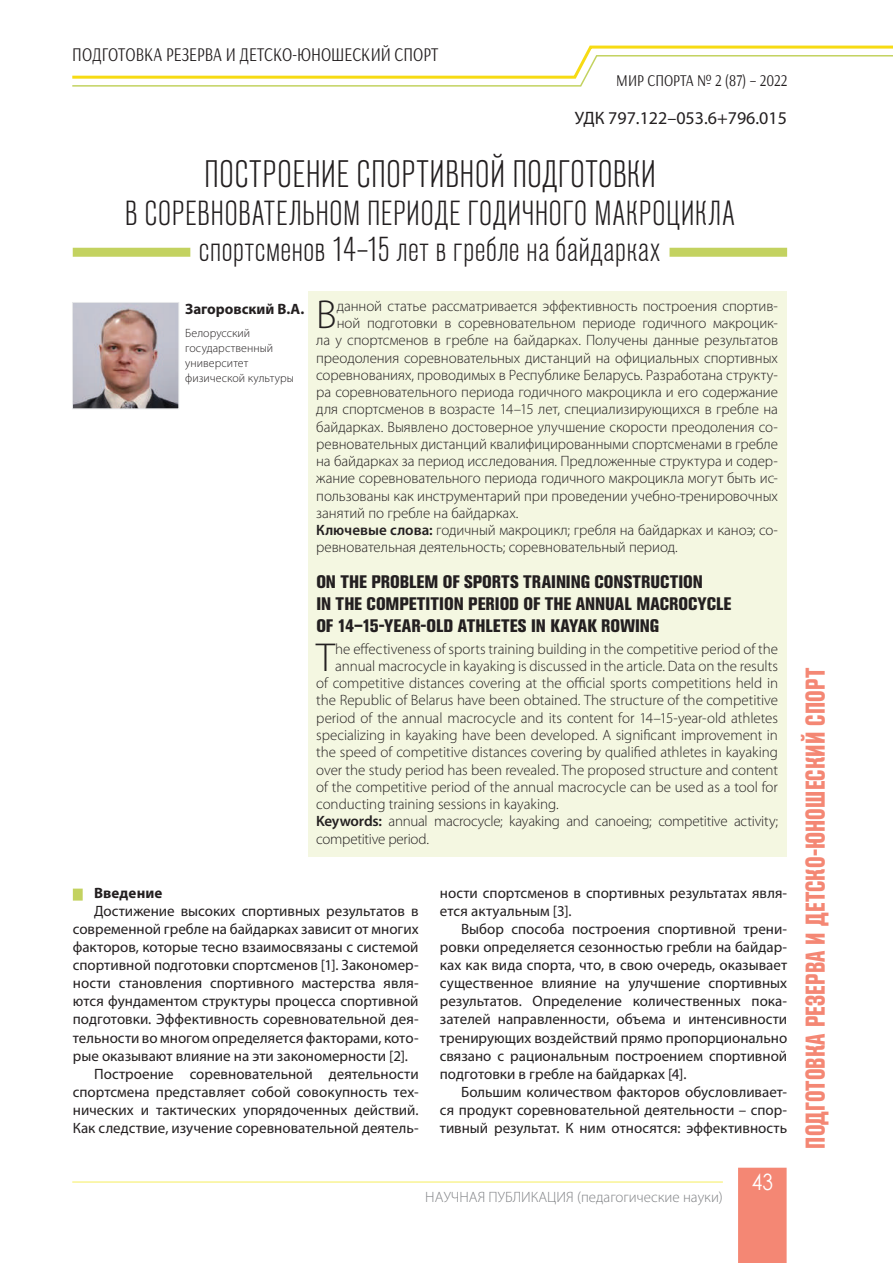
<style>
.page{position:relative;width:893px;height:1263px;background:#fff}
.page>*{position:absolute;margin:0;border:0;box-sizing:border-box;transform-origin:0 0}
.t1{font:300 40.65px "Myriad Pro";color:#231f20}
.t2{font:300 condensed 37.95px "Akzidenz Grotesk Pro";letter-spacing:.005em;color:#231f20}
.t3{font:300 condensed 34.5px/36px "Akzidenz Grotesk Pro";letter-spacing:.01em;color:#231f20;text-align:center}
.t4{font:800 condensed 27px "Akzidenz Grotesk Pro";letter-spacing:.01em;color:#f48774;scale:.8 1}
.t5{font:22.5px "Century Gothic";color:#fff;scale:.85 1}
.t6{font:19.5px "Arsenal";color:#231f20;scale:.8 1}
.t7{font:800 condensed 18px/22.4px "Akzidenz Grotesk Pro";color:#231f20}
.t8{font:18px "Myriad Pro";color:#231f20}
.t9{font:16.5px "Arsenal";color:#231f20;scale:.85 1}
.t10{font:300 15px "Myriad Pro";letter-spacing:-.005em;color:#231f20}
.t11{font:15px/18px "Myriad Pro";color:#231f20;text-align:justify}
.t12{font:300 15px "Myriad Pro";color:#808285}
.t13{font:700 15px "Myriad Pro";color:#231f20}
.t14{font:300 12px/15px "Myriad Pro";letter-spacing:.005em;color:#231f20}
.s1{font-weight:600}
</style>
<div class="page">
<svg style="left:72px;top:45px;width:821px;height:42px"></svg>
<hr style="left:72px;top:1181px;width:651px;height:1px;background:#f7f070">
<div style="left:738px;top:1168px;width:49px;height:95px;background:#f48774"></div>
<div style="left:73px;top:888px;width:10px;height:12px;background:#c3d260"></div>
<div style="left:73px;top:248px;width:714px;height:9px;background:#c3d260"></div>
<div style="left:190px;top:240px;width:479px;height:22px;background:#fff"></div>
<img style="left:74px;top:304px;width:103px;height:103px">
<div style="left:72px;top:302px;width:107px;height:107px;border:1px solid #e6e7e9"></div>
<div style="left:308px;top:291px;width:478px;height:566px;background:#f4f7e1"></div>
<h3 class="t6" style="left:72px;top:43px;width:459px">ПОДГОТОВКА РЕЗЕРВА И ДЕТСКО-ЮНОШЕСКИЙ СПОРТ</h3>
<p class="t9" style="left:616px;top:71px;width:203px">МИР СПОРТА № 2 (87) – 2022</p>
<p class="t8" style="left:575px;top:107px;width:214px">УДК 797.122–053.6+796.015</p>
<h2 class="t2" style="left:204px;top:150px;width:453px">ПОСТРОЕНИЕ СПОРТИВНОЙ ПОДГОТОВКИ</h2>
<h3 class="t3" style="left:125px;top:194px;width:612px">В СОРЕВНОВАТЕЛЬНОМ ПЕРИОДЕ ГОДИЧНОГО МАКРОЦИКЛА спортсменов 14–15 лет в гребле на байдарках</h3>
<p class="t13" style="left:185px;top:299px;width:121px">Загоровский В.А.</p>
<p class="t14" style="left:185px;top:325px;width:110px">Белорусский государственный университет физической культуры</p>
<h1 class="t1" style="left:316px;top:290px;width:22px">В</h1>
<p class="t10" style="left:337px;top:297px;width:443px">данной статье рассматривается эффективность построения спортив-</p>
<p class="t10" style="left:337px;top:314px;width:443px">ной подготовки в соревновательном периоде годичного макроцик-</p>
<p class="t10" style="left:316px;top:331px;width:463px">ла у спортсменов в гребле на байдарках. Получены данные результатов</p>
<p class="t10" style="left:316px;top:349px;width:463px">преодоления соревновательных дистанций на официальных спортивных</p>
<p class="t10" style="left:316px;top:366px;width:463px">соревнованиях, проводимых в Республике Беларусь. Разработана структу-</p>
<p class="t10" style="left:316px;top:383px;width:463px">ра соревновательного периода годичного макроцикла и его содержание</p>
<p class="t10" style="left:316px;top:400px;width:463px">для спортсменов в возрасте 14–15 лет, специализирующихся в гребле на</p>
<p class="t10" style="left:316px;top:418px;width:463px">байдарках. Выявлено достоверное улучшение скорости преодоления со-</p>
<p class="t10" style="left:316px;top:435px;width:463px">ревновательных дистанций квалифицированными спортсменами в гребле</p>
<p class="t10" style="left:316px;top:452px;width:463px">на байдарках за период исследования. Предложенные структура и содер-</p>
<p class="t10" style="left:316px;top:469px;width:463px">жание соревновательного периода годичного макроцикла могут быть ис-</p>
<p class="t10" style="left:316px;top:487px;width:463px">пользованы как инструментарий при проведении учебно-тренировочных</p>
<p class="t10" style="left:316px;top:504px;width:204px">занятий по гребле на байдарках.</p>
<p class="t10" style="left:316px;top:521px;width:463px"><span class="s1">Ключевые слова:</span> годичный макроцикл; гребля на байдарках и каноэ; со-</p>
<p class="t10" style="left:316px;top:538px;width:363px">ревновательная деятельность; соревновательный период.</p>
<p class="t7" style="left:316px;top:570px;width:417px">ON THE PROBLEM OF SPORTS TRAINING CONSTRUCTION<br>IN THE COMPETITION PERIOD OF THE ANNUAL MACROCYCLE<br>OF 14–15-YEAR-OLD ATHLETES IN KAYAK ROWING</p>
<h1 class="t1" style="left:316px;top:633px;width:20px">T</h1>
<p class="t10" style="left:335px;top:640px;width:444px">he effectiveness of sports training building in the competitive period of the</p>
<p class="t10" style="left:335px;top:657px;width:444px">annual macrocycle in kayaking is discussed in the article. Data on the results</p>
<p class="t10" style="left:316px;top:674px;width:463px">of competitive distances covering at the official sports competitions held in</p>
<p class="t10" style="left:316px;top:691px;width:463px">the Republic of Belarus have been obtained. The structure of the competitive</p>
<p class="t10" style="left:316px;top:709px;width:463px">period of the annual macrocycle and its content for 14–15-year-old athletes</p>
<p class="t10" style="left:316px;top:726px;width:463px">specializing in kayaking have been developed. A significant improvement in</p>
<p class="t10" style="left:316px;top:743px;width:463px">the speed of competitive distances covering by qualified athletes in kayaking</p>
<p class="t10" style="left:316px;top:760px;width:463px">over the study period has been revealed. The proposed structure and content</p>
<p class="t10" style="left:316px;top:778px;width:463px">of the competitive period of the annual macrocycle can be used as a tool for</p>
<p class="t10" style="left:316px;top:795px;width:244px">conducting training sessions in kayaking.</p>
<p class="t10" style="left:316px;top:812px;width:463px"><span class="s1">Keywords:</span> annual macrocycle; kayaking and canoeing; competitive activity;</p>
<p class="t10" style="left:316px;top:829px;width:114px">competitive period.</p>
<p class="t13" style="left:94px;top:884px;width:70px">Введение</p>
<p class="t11" style="left:94px;top:902px;width:326px">Достижение высоких спортивных результатов в</p>
<p class="t11" style="left:73px;top:920px;width:347px">современной гребле на байдарках зависит от многих</p>
<p class="t11" style="left:73px;top:938px;width:347px">факторов, которые тесно взаимосвязаны с системой</p>
<p class="t11" style="left:73px;top:956px;width:347px">спортивной подготовки спортсменов [1]. Закономер-</p>
<p class="t11" style="left:73px;top:974px;width:347px">ности становления спортивного мастерства явля-</p>
<p class="t11" style="left:73px;top:992px;width:347px">ются фундаментом структуры процесса спортивной</p>
<p class="t11" style="left:73px;top:1010px;width:347px">подготовки. Эффективность соревновательной дея-</p>
<p class="t11" style="left:73px;top:1028px;width:347px">тельности во многом определяется факторами, кото-</p>
<p class="t11" style="left:73px;top:1046px;width:337px">рые оказывают влияние на эти закономерности [2].</p>
<p class="t11" style="left:94px;top:1064px;width:326px">Построение соревновательной деятельности</p>
<p class="t11" style="left:73px;top:1082px;width:347px">спортсмена представляет собой совокупность тех-</p>
<p class="t11" style="left:73px;top:1100px;width:347px">нических и тактических упорядоченных действий.</p>
<p class="t11" style="left:73px;top:1118px;width:347px">Как следствие, изучение соревновательной деятель-</p>
<p class="t11" style="left:440px;top:884px;width:349px">ности спортсменов в спортивных результатах явля&shy;ется актуальным [3].</p>
<p class="t11" style="left:440px;top:920px;width:349px;text-indent:21px">Выбор способа построения спортивной трени&shy;ровки определяется сезонностью гребли на байдар&shy;ках как вида спорта, что, в свою очередь, оказывает существенное влияние на улучшение спортивных результатов. Определение количественных пока&shy;зателей направленности, объема и интенсивности тренирующих воздействий прямо пропорционально связано с рациональным построением спортивной подготовки в гребле на байдарках [4].</p>
<p class="t11" style="left:440px;top:1082px;width:349px;text-indent:21px">Большим количеством факторов обусловливает&shy;ся продукт соревновательной деятельности – спор&shy;тивный результат. К ним относятся: эффективность</p>
<p class="t12" style="left:425px;top:1188px;width:299px">НАУЧНАЯ ПУБЛИКАЦИЯ (педагогические науки)</p>
<h3 class="t5" style="left:752px;top:1166px;width:26px">43</h3>
<h3 class="t4" style="left:798px;top:1149px;width:602px;rotate:-90deg">ПОДГОТОВКА РЕЗЕРВА И ДЕТСКО-ЮНОШЕСКИЙ СПОРТ</h3>
</div>
